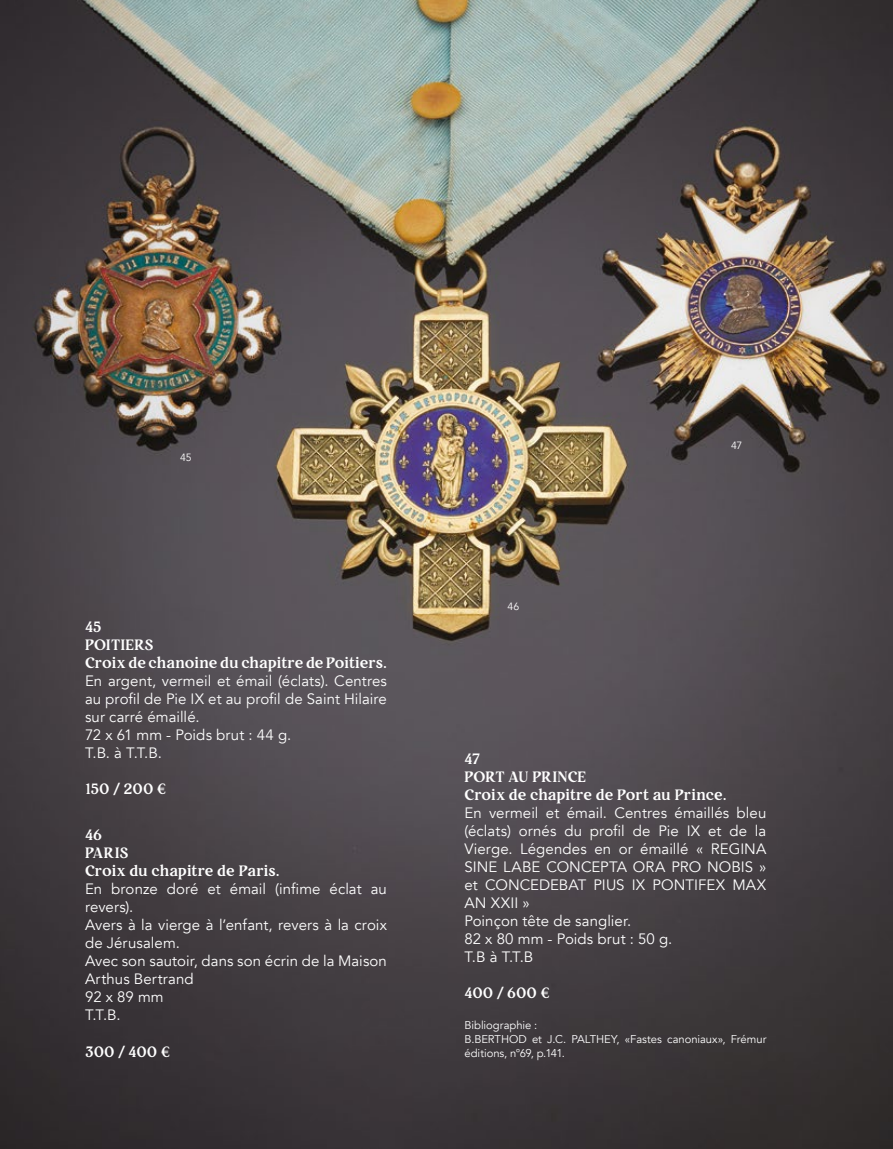
<style>
.page{position:relative;width:893px;height:1149px;background:#fff}
.page>*{position:absolute;margin:0;border:0;box-sizing:border-box;transform-origin:0 0}
.t1{font:15px/18px "Avenir";letter-spacing:.005em;color:#fff}
.t2{font:700 15px/18px "Restora";color:#fff}
.t3{font:11.25px/13.5px "Avenir";letter-spacing:-.005em;color:#fff}
.t4{font:10.5px "Avenir";color:#fff}
</style>
<div class="page">
<img style="left:0;top:0;width:893px;height:1148px">
<p class="t4" style="left:180px;top:451px;width:13px">45</p>
<p class="t2" style="left:85px;top:617px;width:303px">45<br>POITIERS<br>Croix de chanoine du chapitre de Poitiers.</p>
<p class="t1" style="left:85px;top:671px;width:303px">En argent, vermeil et émail (éclats). Centres au profil de Pie IX et au profil de Saint Hilaire sur carré émaillé.<br>72 x 61 mm - Poids brut : 44 g.<br>T.B. à T.T.B.</p>
<p class="t2" style="left:85px;top:779px;width:83px">150 / 200 €</p>
<p class="t2" style="left:85px;top:825px;width:196px">46<br>PARIS<br>Croix du chapitre de Paris.</p>
<p class="t1" style="left:85px;top:880px;width:303px">En bronze doré et émail (infime éclat au revers).<br>Avers à la vierge à l’enfant, revers à la croix de Jérusalem.<br>Avec son sautoir, dans son écrin de la Maison<br>Arthus Bertrand<br>92 x 89 mm<br>T.T.B.</p>
<p class="t2" style="left:85px;top:1041px;width:87px">300 / 400 €</p>
<p class="t4" style="left:507px;top:600px;width:13px">46</p>
<p class="t4" style="left:731px;top:439px;width:13px">47</p>
<p class="t2" style="left:464px;top:749px;width:264px">47<br>PORT AU PRINCE<br>Croix de chapitre de Port au Prince.</p>
<p class="t1" style="left:464px;top:803px;width:303px">En vermeil et émail. Centres émaillés bleu (éclats) ornés du profil de Pie IX et de la<br>Vierge. Légendes en or émaillé « REGINA<br>SINE LABE CONCEPTA ORA PRO NOBIS » et CONCEDEBAT PIUS IX PONTIFEX MAX<br>AN XXII »<br>Poinçon tête de sanglier.<br>82 x 80 mm - Poids brut : 50 g.<br>T.B à T.T.B</p>
<p class="t2" style="left:464px;top:983px;width:87px">400 / 600 €</p>
<p class="t3" style="left:464px;top:1018px;width:303px">Bibliographie :<br>B.BERTHOD et J.C. PALTHEY, «Fastes canoniaux», Frémur éditions, n°69, p.141.</p>
</div>
